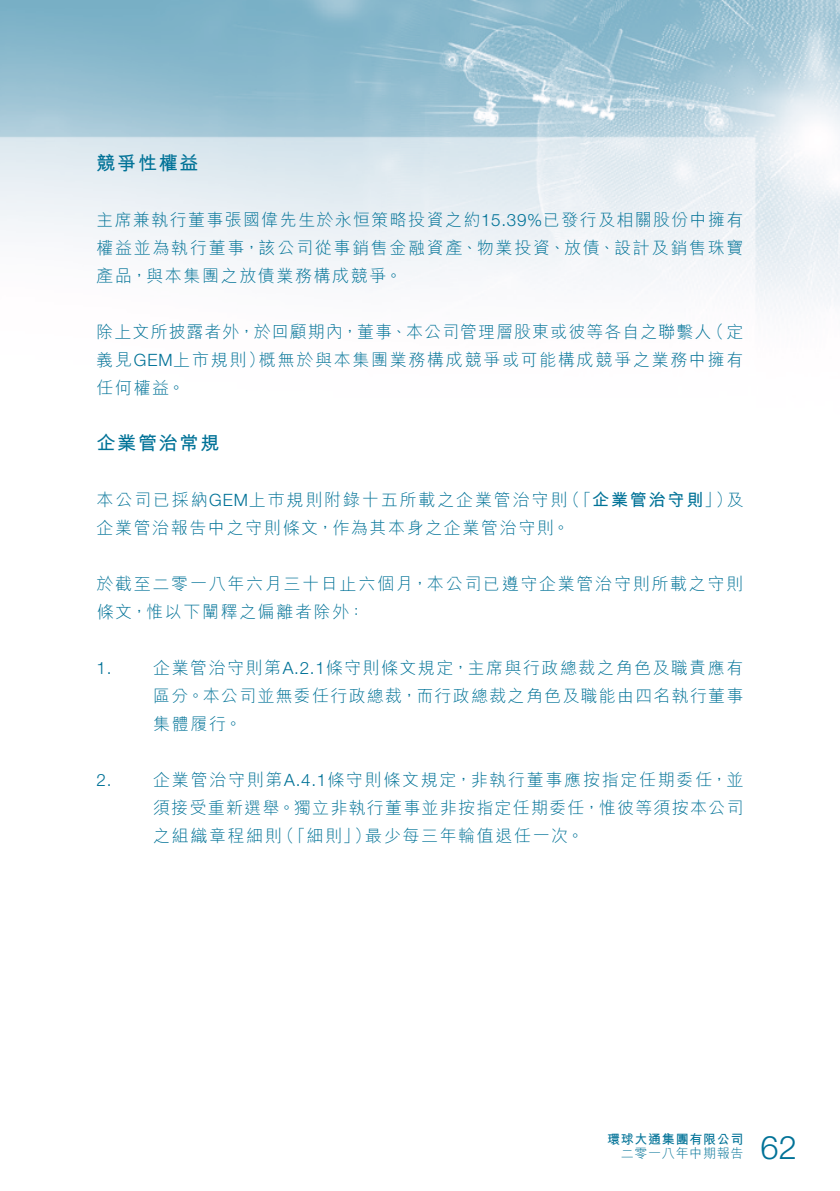
<style>
.page{position:relative;width:840px;height:1191px;background:#fff}
.page>*{position:absolute;margin:0;border:0;box-sizing:border-box;transform-origin:0 0}
.t1{font:300 32.4px "Helvetica Neue LT Std";color:#007297}
.Heading_1{font:700 19px "M Hei HK";letter-spacing:.095em;color:#007297}
.Body_Text{font:300 17px/28px "M Hei HK";letter-spacing:.095em;color:#007297;text-align:justify}
.Body_Text-2{font:300 17px "Helvetica Neue LT Std";color:#007297}
.t2{font:700 13px "M Hei HK";letter-spacing:.055em;color:#007297}
.t3{font:300 13px "M Hei HK";letter-spacing:.055em;color:#007297}
.s1{font-family:"Helvetica Neue LT Std"}
.s2{font-weight:700}
</style>
<div class="page">
<img style="left:0;top:0;width:839px;height:314px">
<p class="Heading_1" style="left:96px;top:149px;width:104px">競爭性權益</p>
<p class="Body_Text" style="left:96px;top:206px;width:648px">主席兼執行董事張國偉先生於永恒策略投資之約<span class="s1">15.39%</span>已發行及相關股份中擁有權益並為執行董事，該公司從事銷售金融資產、物業投資、放債、設計及銷售珠寶產品，與本集團之放債業務構成競爭。</p>
<p class="Body_Text" style="left:96px;top:318px;width:648px">除上文所披露者外，於回顧期內，董事、本公司管理層股東或彼等各自之聯繫人（定義見<span class="s1">GEM</span>上市規則）概無於與本集團業務構成競爭或可能構成競爭之業務中擁有任何權益。</p>
<p class="Heading_1" style="left:96px;top:429px;width:124px">企業管治常規</p>
<p class="Body_Text" style="left:96px;top:486px;width:648px">本公司已採納<span class="s1">GEM</span>上巿規則附錄十五所載之企業管治守則（「<span class="s2">企業管治守則</span>」）及企業管治報告中之守則條文，作為其本身之企業管治守則。</p>
<p class="Body_Text" style="left:96px;top:570px;width:648px">於截至二零一八年六月三十日止六個月，本公司已遵守企業管治守則所載之守則條文，惟以下闡釋之偏離者除外：</p>
<p class="Body_Text-2" style="left:96px;top:658px;width:16px">1.</p>
<p class="Body_Text" style="left:153px;top:654px;width:591px">企業管治守則第<span class="s1">A.2.1</span>條守則條文規定，主席與行政總裁之角色及職責應有區分。本公司並無委任行政總裁，而行政總裁之角色及職能由四名執行董事集體履行。</p>
<p class="Body_Text-2" style="left:96px;top:770px;width:16px">2.</p>
<p class="Body_Text" style="left:153px;top:766px;width:591px">企業管治守則第<span class="s1">A.4.1</span>條守則條文規定，非執行董事應按指定任期委任，並須接受重新選舉。獨立非執行董事並非按指定任期委任，惟彼等須按本公司之組織章程細則（「細則」）最少每三年輪值退任一次。</p>
<p class="t2" style="left:606px;top:1130px;width:138px">環球大通集團有限公司</p>
<p class="t3" style="left:620px;top:1147px;width:124px">二零一八年中期報告</p>
<h1 class="t1" style="left:760px;top:1127px;width:38px">62</h1>
</div>
